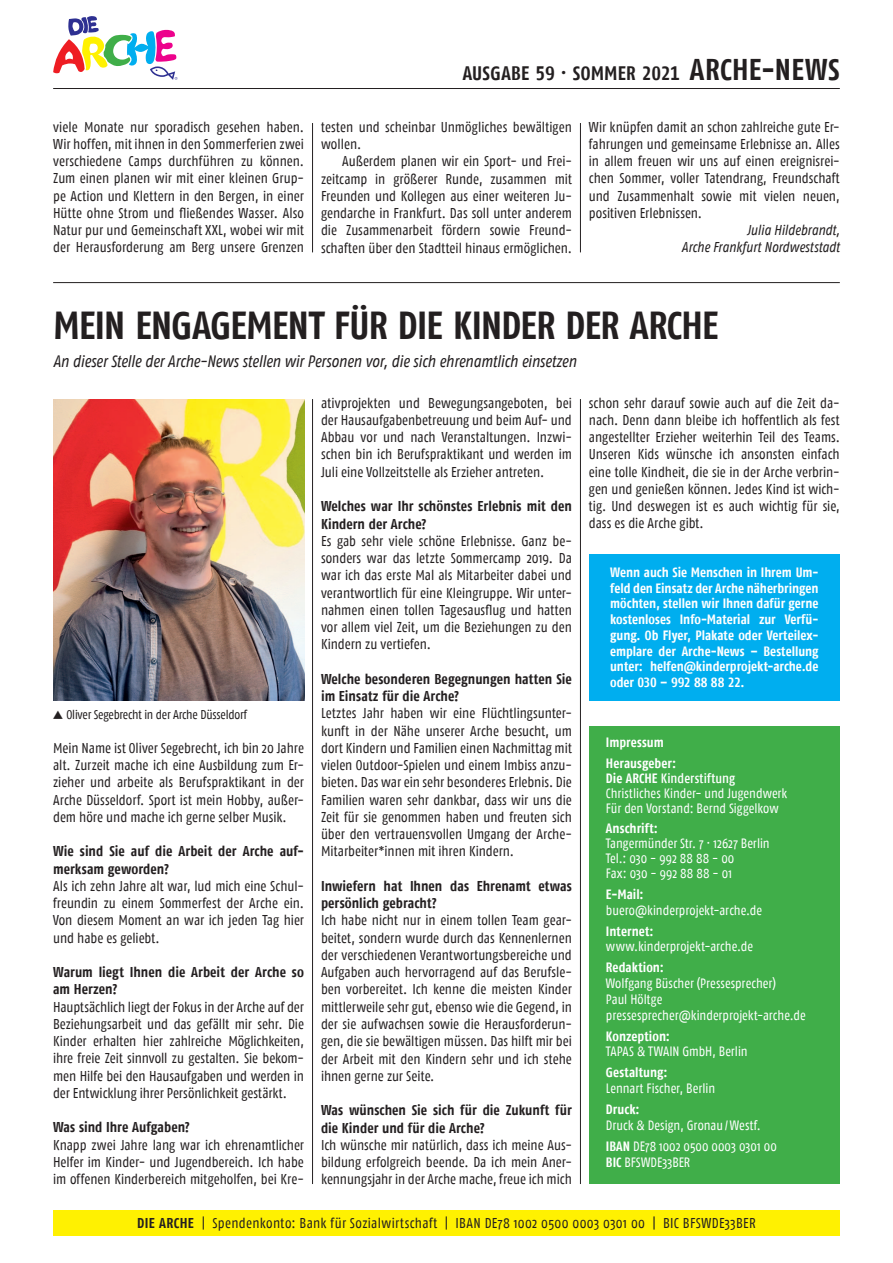
<style>
.page{position:relative;width:893px;height:1263px;background:#fff}
.page>*{position:absolute;margin:0;border:0;box-sizing:border-box;transform-origin:0 0}
.t1{font:700 39px "Fago Co Tf";letter-spacing:-.015em;color:#231f20}
.t2{font:700 19.5px "Fago Co Tf";letter-spacing:.01em;color:#231f20}
.t3{font:italic 16.5px "Fago Co";letter-spacing:-.01em;color:#231f20}
.t4{font:14.25px/17.2px "Fago Co";color:#231f20;text-align:justify}
.t5{font:700 14.25px/17.2px "Fago Co Tf";color:#231f20}
.t6{font:14.25px "Fago Co";letter-spacing:.025em;color:#231f20}
.t7{font:italic 14.25px/17.2px "Fago Co";color:#231f20;text-align:right}
.t8{font:13.5px/15px "Fago Co";color:#fff}
.t9{font:700 13.5px/15.8px "Fago Co Tf";color:#fff;text-align:justify}
.t10{font:12.75px "Fago Co";letter-spacing:-.015em;color:#231f20}
.s1{font-size:30px}
.s2{font-family:"Fago Co Tf";font-weight:700}
.s3{font-weight:500}
</style>
<div class="page">
<div style="left:589px;top:727px;width:251px;height:457px;background:#40ae49"></div>
<div style="left:589px;top:554px;width:251px;height:147px;background:#00aeef"></div>
<hr style="left:580px;top:399px;width:1px;height:785px;background:#231f20">
<hr style="left:580px;top:123px;width:1px;height:129px;background:#231f20">
<hr style="left:312px;top:123px;width:1px;height:129px;background:#231f20">
<div style="left:53px;top:1210px;width:787px;height:26px;background:#fff101"></div>
<svg style="left:53px;top:16px;width:125px;height:64px"></svg>
<hr style="left:53px;top:88px;width:787px;height:1px;background:#231f20">
<hr style="left:312px;top:399px;width:1px;height:785px;background:#231f20">
<img style="left:53px;top:399px;width:251px;height:302px">
<hr style="left:53px;top:282px;width:787px;height:1px;background:#231f20">
<h2 class="t2" style="left:463px;top:62px;width:345px">Ausgabe 59 · Sommer 2021 <span class="s1">Arche-News</span></h2>
<p class="t4" style="left:53px;top:118px;width:252px">viele Monate nur sporadisch gesehen haben.<br>Wir hoffen, mit ihnen in den Sommerferien zwei verschiedene Camps durchführen zu können.<br>Zum einen planen wir mit einer kleinen Grup&shy;pe Action und Klettern in den Bergen, in einer Hütte ohne Strom und fließendes Wasser. Also Natur pur und Gemeinschaft XXL, wobei wir mit der Herausforderung am Berg unsere Grenzen</p>
<p class="t4" style="left:321px;top:118px;width:252px">testen und scheinbar Unmögliches bewältigen wollen.</p>
<p class="t4" style="left:321px;top:153px;width:252px;text-indent:21px">Außerdem planen wir ein Sport- und Frei&shy;zeitcamp in größerer Runde, zusammen mit Freunden und Kollegen aus einer weiteren Ju&shy;gendarche in Frankfurt. Das soll unter anderem die Zusammenarbeit fördern sowie Freund&shy;schaften über den Stadtteil hinaus ermöglichen.</p>
<p class="t4" style="left:589px;top:118px;width:252px">Wir knüpfen damit an schon zahlreiche gute Er&shy;fahrungen und gemeinsame Erlebnisse an. Alles in allem freuen wir uns auf einen ereignisrei&shy;chen Sommer, voller Tatendrang, Freundschaft und Zusammenhalt sowie mit vielen neuen, positiven Erlebnissen.</p>
<p class="t7" style="left:681px;top:221px;width:160px">Julia Hildebrandt,<br>Arche Frankfurt Nordweststadt</p>
<h1 class="t1" style="left:53px;top:302px;width:663px">Mein Engagement für die Kinder der Arche</h1>
<p class="t3" style="left:53px;top:351px;width:525px">An dieser Stelle der Arche-News stellen wir Personen vor, die sich ehrenamtlich einsetzen</p>
<p class="t10" style="left:53px;top:707px;width:195px">▲ Oliver Segebrecht in der Arche Düsseldorf</p>
<p class="t4" style="left:53px;top:739px;width:252px">Mein Name ist Oliver Segebrecht, ich bin 20 Jahre alt. Zurzeit mache ich eine Ausbildung zum Er&shy;zieher und arbeite als Berufspraktikant in der Arche Düsseldorf. Sport ist mein Hobby, außer&shy;dem höre und mache ich gerne selber Musik.</p>
<p class="t5" style="left:53px;top:842px;width:252px">Wie sind Sie auf die Arbeit der Arche auf&shy;merksam geworden?</p>
<p class="t4" style="left:53px;top:877px;width:252px">Als ich zehn Jahre alt war, lud mich eine Schul&shy;freundin zu einem Sommerfest der Arche ein.<br>Von diesem Moment an war ich jeden Tag hier und habe es geliebt.</p>
<p class="t5" style="left:53px;top:963px;width:252px">Warum liegt Ihnen die Arbeit der Arche so am Herzen?</p>
<p class="t4" style="left:53px;top:998px;width:252px">Hauptsächlich liegt der Fokus in der Arche auf der Beziehungsarbeit und das gefällt mir sehr. Die Kinder erhalten hier zahlreiche Möglichkeiten, ihre freie Zeit sinnvoll zu gestalten. Sie bekom&shy;men Hilfe bei den Hausaufgaben und werden in der Entwicklung ihrer Persönlichkeit gestärkt.</p>
<p class="t5" style="left:53px;top:1118px;width:138px">Was sind Ihre Aufgaben?</p>
<p class="t4" style="left:53px;top:1136px;width:252px">Knapp zwei Jahre lang war ich ehrenamtlicher Helfer im Kinder- und Jugendbereich. Ich habe im offenen Kinderbereich mitgeholfen, bei Kre-</p>
<p class="t4" style="left:321px;top:394px;width:252px">ativprojekten und Bewegungsangeboten, bei der Hausaufgabenbetreuung und beim Auf- und Abbau vor und nach Veranstaltungen. Inzwi&shy;schen bin ich Berufspraktikant und werden im Juli eine Vollzeitstelle als Erzieher antreten.</p>
<p class="t5" style="left:321px;top:497px;width:252px">Welches war Ihr schönstes Erlebnis mit den<br>Kindern der Arche?</p>
<p class="t4" style="left:321px;top:532px;width:252px">Es gab sehr viele schöne Erlebnisse. Ganz be&shy;sonders war das letzte Sommercamp 2019. Da war ich das erste Mal als Mitarbeiter dabei und verantwortlich für eine Kleingruppe. Wir unter&shy;nahmen einen tollen Tagesausflug und hatten vor allem viel Zeit, um die Beziehungen zu den Kindern zu vertiefen.</p>
<p class="t5" style="left:321px;top:670px;width:252px">Welche besonderen Begegnungen hatten Sie im Einsatz für die Arche?</p>
<p class="t4" style="left:321px;top:705px;width:252px">Letztes Jahr haben wir eine Flüchtlingsunter&shy;kunft in der Nähe unserer Arche besucht, um dort Kindern und Familien einen Nachmittag mit vielen Outdoor-Spielen und einem Imbiss anzu&shy;bieten. Das war ein sehr besonderes Erlebnis. Die Familien waren sehr dankbar, dass wir uns die Zeit für sie genommen haben und freuten sich über den vertrauensvollen Umgang der Arche-Mitarbeiter*innen mit ihren Kindern.</p>
<p class="t5" style="left:321px;top:877px;width:252px">Inwiefern hat Ihnen das Ehrenamt etwas persönlich gebracht?</p>
<p class="t4" style="left:321px;top:912px;width:252px">Ich habe nicht nur in einem tollen Team gear&shy;beitet, sondern wurde durch das Kennenlernen der verschiedenen Verantwortungsbereiche und Aufgaben auch hervorragend auf das Berufsle&shy;ben vorbereitet. Ich kenne die meisten Kinder mittlerweile sehr gut, ebenso wie die Gegend, in der sie aufwachsen sowie die Herausforderun&shy;gen, die sie bewältigen müssen. Das hilft mir bei der Arbeit mit den Kindern sehr und ich stehe ihnen gerne zur Seite.</p>
<p class="t5" style="left:321px;top:1101px;width:252px">Was wünschen Sie sich für die Zukunft für die Kinder und für die Arche?</p>
<p class="t4" style="left:321px;top:1136px;width:252px">Ich wünsche mir natürlich, dass ich meine Aus&shy;bildung erfolgreich beende. Da ich mein Aner&shy;kennungsjahr in der Arche mache, freue ich mich</p>
<p class="t4" style="left:589px;top:394px;width:252px">schon sehr darauf sowie auch auf die Zeit da&shy;nach. Denn dann bleibe ich hoffentlich als fest angestellter Erzieher weiterhin Teil des Teams.<br>Unseren Kids wünsche ich ansonsten einfach eine tolle Kindheit, die sie in der Arche verbrin&shy;gen und genießen können. Jedes Kind ist wich&shy;tig. Und deswegen ist es auch wichtig für sie, dass es die Arche gibt.</p>
<p class="t9" style="left:610px;top:564px;width:210px">Wenn auch Sie Menschen in Ihrem Um&shy;feld den Einsatz der Arche näherbringen möchten, stellen wir Ihnen dafür gerne kostenloses Info-Material zur Verfü&shy;gung. Ob Flyer, Plakate oder Verteilex&shy;emplare der Arche-News – Bestellung unter: helfen@kinderprojekt-arche.de oder 030 – 992 88 88 22.</p>
<p class="t9" style="left:606px;top:732px;width:72px;line-height:20.2px">Impressum<br>Herausgeber:</p>
<p class="t9" style="left:606px;top:770px;width:28px">Die ARCH</p>
<p class="t8" style="left:606px;top:770px;width:183px;text-indent:46px"><span class="s2">E</span> <span class="s3">Kinderstiftung<br></span>Christliches Kinder- und Jugendwerk<br>Für den Vorstand: Bernd Siggelkow</p>
<p class="t9" style="left:606px;top:820px;width:54px">Anschrift:</p>
<p class="t8" style="left:606px;top:835px;width:165px">Tangermünder Str. 7 · 12627 Berlin<br>Tel.: 030 - 992 88 88 - 00<br>Fax: 030 - 992 88 88 - 01</p>
<p class="t9" style="left:606px;top:886px;width:39px">E-Mail:</p>
<p class="t8" style="left:606px;top:902px;width:158px">buero@kinderprojekt-arche.de</p>
<p class="t9" style="left:606px;top:923px;width:49px">Internet:</p>
<p class="t8" style="left:606px;top:939px;width:149px">www.kinderprojekt-arche.de</p>
<p class="t9" style="left:606px;top:959px;width:59px">Redaktion:</p>
<p class="t8" style="left:606px;top:975px;width:201px;line-height:15.8px">Wolfgang Büscher (Pressesprecher)<br>Paul Höltge pressesprecher@kinderprojekt-arche.de</p>
<p class="t9" style="left:606px;top:1028px;width:66px">Konzeption:</p>
<p class="t8" style="left:606px;top:1044px;width:143px">TAPAS &amp; TWAIN GmbH, Berlin</p>
<p class="t9" style="left:606px;top:1065px;width:63px">Gestaltung:</p>
<p class="t8" style="left:606px;top:1081px;width:111px">Lennart Fischer, Berlin</p>
<p class="t9" style="left:606px;top:1101px;width:35px">Druck:</p>
<p class="t8" style="left:606px;top:1114px;width:172px;line-height:21px">Druck &amp; Design, Gronau /Westf.<br><span class="s2">IBAN</span> DE78 1002 0500 0003 0301 00</p>
<p class="t8" style="left:606px;top:1154px;width:86px"><span class="s2">BIC</span> BFSWDE33BER</p>
<p class="t5" style="left:137px;top:1214px;width:30px">DI E ARCH</p>
<p class="t6" style="left:188px;top:1215px;width:569px"><span class="s2">E</span> | Spendenkonto: Bank für Sozialwirtschaft | IBAN DE78 1002 0500 0003 0301 00 | BIC BFSWDE33BER</p>
</div>
